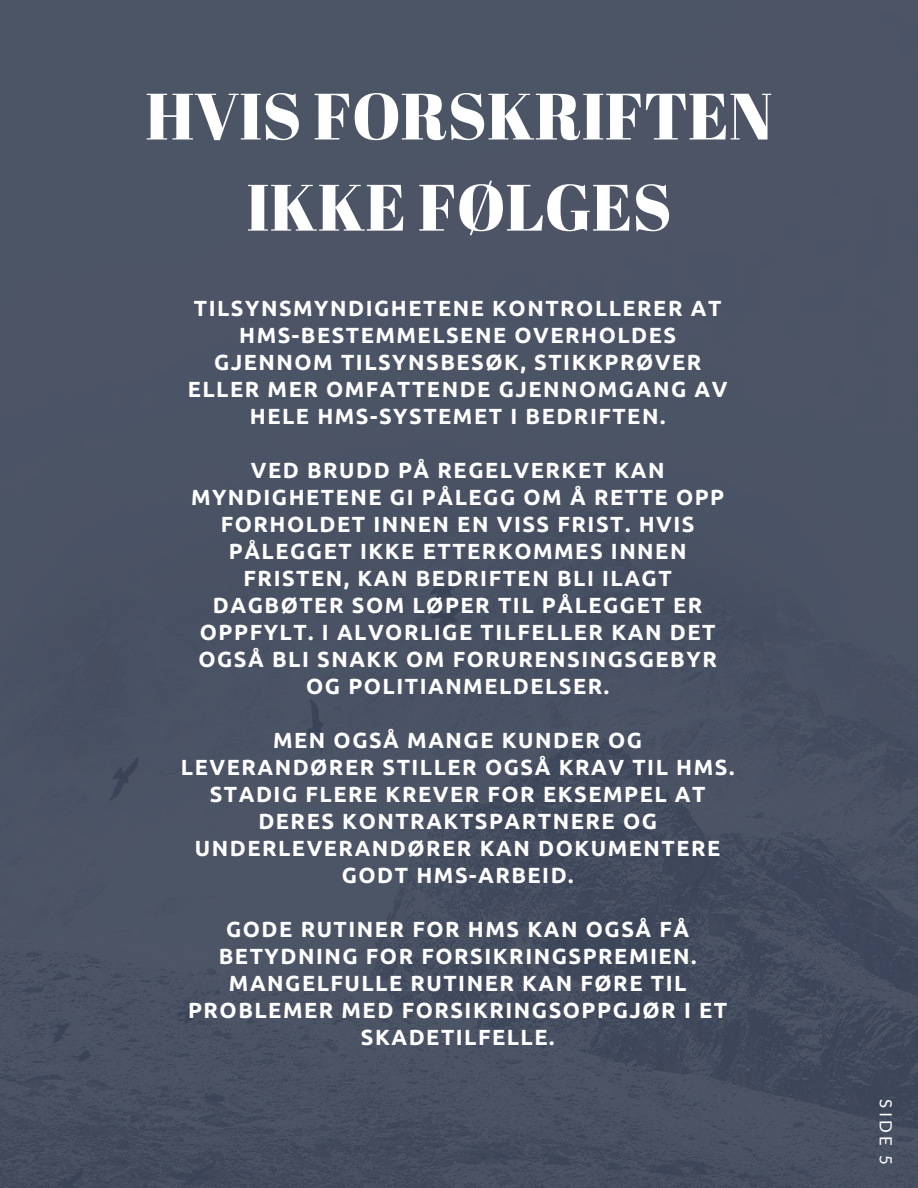
<style>
.page{position:relative;width:918px;height:1188px;background:#fff}
.page>*{position:absolute;margin:0;border:0;box-sizing:border-box;transform-origin:0 0}
.t1{font:65.4px/91.2px "Abril Fatface";color:#fff;text-align:center}
.t2{font:700 21.75px/27px "Ubuntu";letter-spacing:.07em;color:#fff;text-align:center}
.t3{font:16.8px "Lato";color:#fff}
</style>
<div class="page">
<img style="left:0;top:0;width:918px;height:1188px">
<h1 class="t1" style="left:145px;top:69px;width:629px">HVIS FORSKRIFTEN<br>IKKE FØLGES</h1>
<p class="t2" style="left:188px;top:294px;width:541px">TILSYNSMYNDIGHETENE KONTROLLERER AT HMS-BESTEMMELSENE OVERHOLDES GJENNOM TILSYNSBESØK, STIKKPRØVER ELLER MER OMFATTENDE GJENNOMGANG AV HELE HMS-SYSTEMET I BEDRIFTEN.</p>
<p class="t2" style="left:191px;top:456px;width:535px">VED BRUDD PÅ REGELVERKET KAN MYNDIGHETENE GI PÅLEGG OM Å RETTE OPP FORHOLDET INNEN EN VISS FRIST. HVIS PÅLEGGET IKKE ETTERKOMMES INNEN FRISTEN, KAN BEDRIFTEN BLI ILAGT DAGBØTER SOM LØPER TIL PÅLEGGET ER OPPFYLT. I ALVORLIGE TILFELLER KAN DET OGSÅ BLI SNAKK OM FORURENSINGSGEBYR OG POLITIANMELDELSER.</p>
<p class="t2" style="left:181px;top:726px;width:555px">MEN OGSÅ MANGE KUNDER OG<br>LEVERANDØRER STILLER OGSÅ KRAV TIL HMS.<br>STADIG FLERE KREVER FOR EKSEMPEL AT<br>DERES KONTRAKTSPARTNERE OG<br>UNDERLEVERANDØRER KAN DOKUMENTERE<br>GODT HMS-ARBEID.</p>
<p class="t2" style="left:188px;top:915px;width:541px">GODE RUTINER FOR HMS KAN OGSÅ FÅ<br>BETYDNING FOR FORSIKRINGSPREMIEN.<br>MANGELFULLE RUTINER KAN FØRE TIL<br>PROBLEMER MED FORSIKRINGSOPPGJØR I ET<br>SKADETILFELLE.</p>
<p class="t3" style="left:896px;top:1099px;width:67px;rotate:90deg">SIDE 5</p>
</div>
